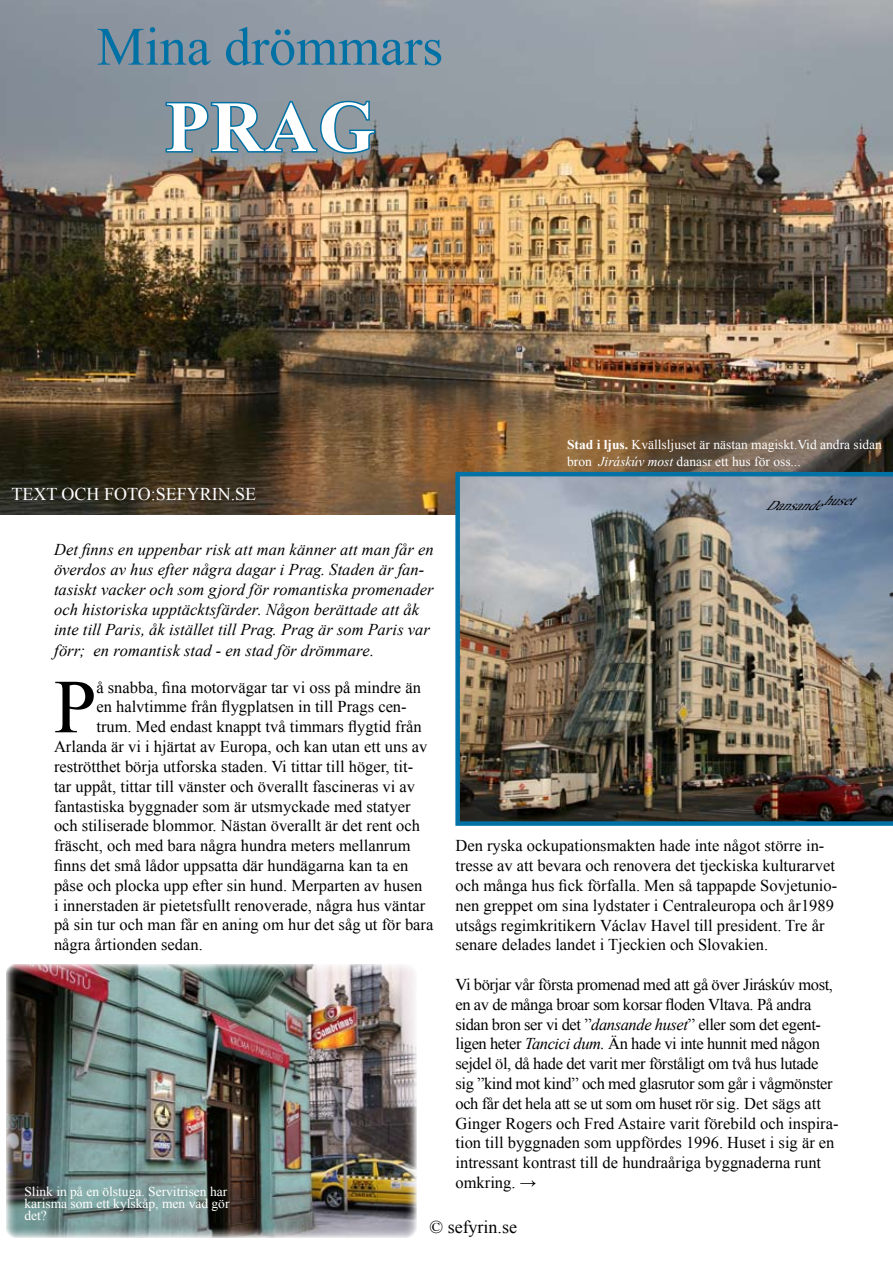
<style>
.page{position:relative;width:893px;height:1263px;background:#fff}
.page>*{position:absolute;margin:0;border:0;box-sizing:border-box;transform-origin:0 0}
.t1{font:76.35px "Times New Roman";color:#000}
.t2{font:700 72px "Times New Roman";color:#fff}
.t3{font:54px "Times New Roman";color:#0071a5}
.t4{font:18px "Times New Roman";color:#fff}
.t5{font:18px "Times New Roman";color:#000}
.t6{font:16.5px/19.8px "Times New Roman";color:#000}
.t7{font:16.5px/19.8px "Times New Roman";letter-spacing:-.025em;color:#000}
.t8{font:italic 16.5px/19.8px "Times New Roman";letter-spacing:.005em;color:#000}
.t9{font:13.5px/12px "Times New Roman";color:#fff}
.t10{font:italic 13.5px "Times New Roman";color:#000}
.s1{font-weight:700}
.s2{font-style:italic}
</style>
<div class="page">
<img style="left:0;top:0;width:893px;height:515px">
<svg style="left:164px;top:98px;width:213px;height:57px"></svg>
<img style="left:6px;top:964px;width:411px;height:274px">
<img style="left:455px;top:472px;width:438px;height:354px">
<h3 class="t3" style="left:97px;top:10px;width:348px">Mina drömmars</h3>
<h2 class="t2" style="left:165px;top:77px;width:211px">PRAG</h2>
<p class="t4" style="left:11px;top:481px;width:246px">TEXT OCH FOTO:SEFYRIN.SE</p>
<p class="t8" style="left:54px;top:540px;width:381px">Det finns en uppenbar risk att man känner att man får en överdos av hus efter några dagar i Prag. Staden är fan&shy;tasiskt vacker och som gjord för romantiska promenader och historiska upptäcktsfärder. Någon berättade att åk inte till Paris, åk istället till Prag. Prag är som Paris var</p>
<p class="t8" style="left:54px;top:640px;width:322px">förr; en romantisk stad - en stad för drömmare.</p>
<p class="t9" style="left:567px;top:437px;width:316px;line-height:16.2px"><span class="s1">Stad i ljus.</span> Kvällsljuset är nästan magiskt.Vid andra sidan bron <span class="s2">Jiráskúv most</span> danasr ett hus för oss...</p>
<p class="t10" style="left:765px;top:496px;width:103px">Dansandehuset</p>
<h1 class="t1" style="left:54px;top:655px;width:44px">P</h1>
<p class="t6" style="left:96px;top:677px;width:326px">å snabba, fina motorvägar tar vi oss på mindre än</p>
<p class="t6" style="left:96px;top:697px;width:312px">en halvtimme från flygplatsen in till Prags cen-</p>
<p class="t6" style="left:96px;top:717px;width:327px">trum. Med endast knappt två timmars flygtid från</p>
<p class="t6" style="left:54px;top:736px;width:375px">Arlanda är vi i hjärtat av Europa, och kan utan ett uns av</p>
<p class="t6" style="left:54px;top:756px;width:361px">reströtthet börja utforska staden. Vi tittar till höger, tit-</p>
<p class="t6" style="left:54px;top:776px;width:363px">tar uppåt, tittar till vänster och överallt fascineras vi av</p>
<p class="t6" style="left:54px;top:796px;width:358px">fantastiska byggnader som är utsmyckade med statyer</p>
<p class="t6" style="left:54px;top:816px;width:368px">och stiliserade blommor. Nästan överallt är det rent och</p>
<p class="t6" style="left:54px;top:835px;width:358px">fräscht, och med bara några hundra meters mellanrum</p>
<p class="t6" style="left:54px;top:855px;width:356px">finns det små lådor uppsatta där hundägarna kan ta en</p>
<p class="t6" style="left:54px;top:875px;width:370px">påse och plocka upp efter sin hund. Merparten av husen</p>
<p class="t6" style="left:54px;top:895px;width:373px">i innerstaden är pietetsfullt renoverade, några hus väntar</p>
<p class="t6" style="left:54px;top:915px;width:381px">på sin tur och man får en aning om hur det såg ut för bara</p>
<p class="t6" style="left:54px;top:934px;width:150px">några årtionden sedan.</p>
<p class="t6" style="left:455px;top:836px;width:383px">Den ryska ockupationsmakten hade inte något större in&shy;tresse av att bevara och renovera det tjeckiska kulturarvet och många hus fick förfalla. Men så tappapde Sovjetunio&shy;nen greppet om sina lydstater i Centraleuropa och år1989 utsågs regimkritikern Václav Havel till president. Tre år senare delades landet i Tjeckien och Slovakien.</p>
<p class="t7" style="left:455px;top:974px;width:385px">Vi börjar vår första promenad med att gå över Jiráskúv most, en av de många broar som korsar floden Vltava. På andra sidan bron ser vi det ”<span class="s2">dansande huset</span>” eller som det egent&shy;ligen heter <span class="s2">Tancici dum.</span> Än hade vi inte hunnit med någon sejdel öl, då hade det varit mer förståligt om två hus lutade sig ”kind mot kind” och med glasrutor som går i vågmönster och får det hela att se ut som om huset rör sig. Det sägs att Ginger Rogers och Fred Astaire varit förebild och inspira&shy;tion till byggnaden som uppfördes 1996. Huset i sig är en intressant kontrast till de hundraåriga byggnaderna runt omkring. →</p>
<p class="t9" style="left:24px;top:1185px;width:207px">Slink in på en ölstuga. Servitrisen har karisma som ett kylskåp, men vad gör det?</p>
<p class="t5" style="left:429px;top:1215px;width:89px">© sefyrin.se</p>
</div>
